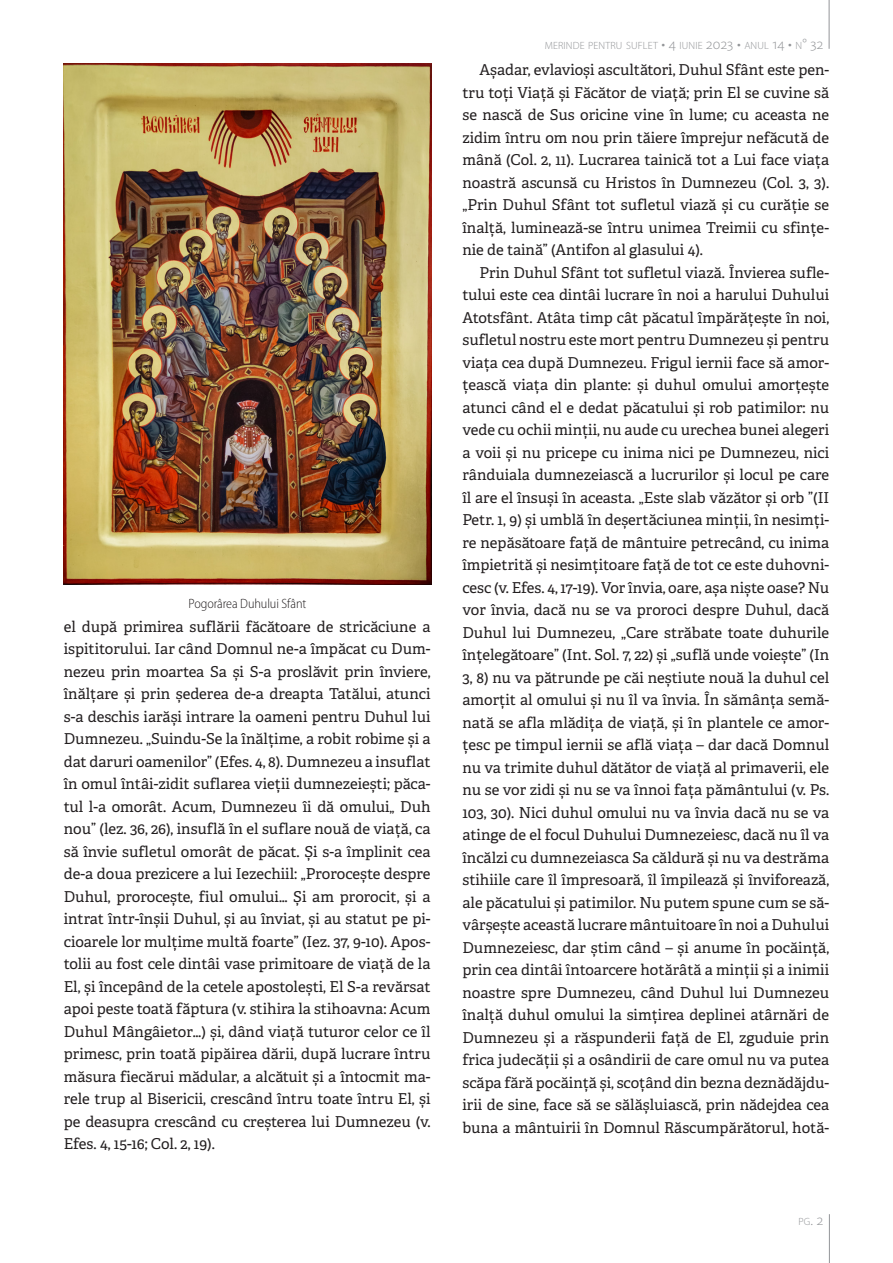
<style>
.page{position:relative;width:893px;height:1263px;background:#fff}
.page>*{position:absolute;margin:0;border:0;box-sizing:border-box;transform-origin:0 0}
.Text{font:15px/22.5px "Adelle";color:#231f20;text-align:justify}
.Descriere_imagine{font:300 semi-condensed 13.5px "Myriad Pro";letter-spacing:-.005em;color:#231f20}
.t1{font:300 10.5px "Myriad Pro";letter-spacing:.015em;color:#939598}
.s1{font-size:15px}
</style>
<div class="page">
<hr style="left:829px;top:0;width:1px;height:49px;background:#939598">
<hr style="left:829px;top:1214px;width:1px;height:49px;background:#939598">
<img style="left:64px;top:64px;width:367px;height:520px">
<p class="Descriere_imagine" style="left:189px;top:595px;width:119px">Pogorârea Duhului Sfânt</p>
<p class="Text" style="left:64px;top:615px;width:368px">el după primirea suflării făcătoare de stricăciune a ispititorului. Iar când Domnul ne-a împăcat cu Dum&shy;nezeu prin moartea Sa și S-a proslăvit prin înviere, înălțare și prin șederea de-a dreapta Tatălui, atunci s-a deschis iarăși intrare la oameni pentru Duhul lui Dumnezeu. „Suindu-Se la înălțime, a robit robime și a dat daruri oamenilor” (Efes. 4, 8). Dumnezeu a insuflat în omul întâi-zidit suflarea vieții dumnezeiești; păca&shy;tul l-a omorât. Acum, Dumnezeu îi dă omului„ Duh nou” (lez. 36, 26), insuflă în el suflare nouă de viață, ca să învie sufletul omorât de păcat. Și s-a împlinit cea de-a doua prezicere a lui Iezechiil: „Prorocește despre Duhul, prorocește, fiul omului… Și am prorocit, și a intrat într-înșii Duhul, și au înviat, și au statut pe pi&shy;cioarele lor mulțime multă foarte” (Iez. 37, 9-10). Apos&shy;tolii au fost cele dintâi vase primitoare de viață de la El, și începând de la cetele apostolești, El S-a revărsat apoi peste toată făptura (v. stihira la stihoavna: Acum Duhul Mângâietor…) și, dând viață tuturor celor ce îl primesc, prin toată pipăirea dării, după lucrare întru măsura fiecărui mădular, a alcătuit și a întocmit ma&shy;rele trup al Bisericii, crescând întru toate întru El, și pe deasupra crescând cu creșterea lui Dumnezeu (v.<br>Efes. 4, 15-16; Col. 2, 19).</p>
<p class="t1" style="left:545px;top:39px;width:280px">MERINDE PENTRU SUFLET <span class="s1">• 4</span> IUNIE <span class="s1">2023 •</span> ANUL <span class="s1">14 •</span> N<span class="s1">° 32</span></p>
<p class="Text" style="left:462px;top:59px;width:368px;text-indent:17px">Așadar, evlavioși ascultători, Duhul Sfânt este pen&shy;tru toți Viață și Făcător de viață; prin El se cuvine să se nască de Sus oricine vine în lume; cu aceasta ne zidim întru om nou prin tăiere împrejur nefăcută de mână (Col. 2, 11). Lucrarea tainică tot a Lui face viața noastră ascunsă cu Hristos în Dumnezeu (Col. 3, 3). „Prin Duhul Sfânt tot sufletul viază și cu curăție se înalță, luminează-se întru unimea Treimii cu sfințe&shy;nie de taină” (Antifon al glasului 4).</p>
<p class="Text" style="left:462px;top:261px;width:368px;text-indent:17px">Prin Duhul Sfânt tot sufletul viază. Învierea sufle&shy;tului este cea dintâi lucrare în noi a harului Duhului Atotsfânt. Atâta timp cât păcatul împărățește în noi, sufletul nostru este mort pentru Dumnezeu și pentru viața cea după Dumnezeu. Frigul iernii face să amor&shy;țească viața din plante: și duhul omului amorțește atunci când el e dedat păcatului și rob patimilor: nu vede cu ochii minții, nu aude cu urechea bunei alegeri a voii și nu pricepe cu inima nici pe Dumnezeu, nici rânduiala dumnezeiască a lucrurilor și locul pe care îl are el însuși în aceasta. „Este slab văzător și orb ”(II Petr. 1, 9) și umblă în deșertăciunea minții, în nesimți&shy;re nepăsătoare față de mântuire petrecând, cu inima împietrită și nesimțitoare față de tot ce este duhovni&shy;cesc (v. Efes. 4, 17-19). Vor învia, oare, așa niște oase? Nu vor învia, dacă nu se va proroci despre Duhul, dacă Duhul lui Dumnezeu, „Care străbate toate duhurile înțelegătoare” (Int. Sol. 7, 22) și „suflă unde voiește” (In 3, 8) nu va pătrunde pe căi neștiute nouă la duhul cel amorțit al omului și nu îl va învia. În sămânța semă&shy;nată se afla mlădița de viață, și în plantele ce amor&shy;țesc pe timpul iernii se află viața – dar dacă Domnul nu va trimite duhul dătător de viață al primaverii, ele nu se vor zidi și nu se va înnoi fața pământului (v. Ps.<br>103, 30). Nici duhul omului nu va învia dacă nu se va atinge de el focul Duhului Dumnezeiesc, dacă nu îl va încălzi cu dumnezeiasca Sa căldură și nu va destrăma stihiile care îl împresoară, îl împilează și înviforează, ale păcatului și patimilor. Nu putem spune cum se să&shy;vârșește această lucrare mântuitoare în noi a Duhului Dumnezeiesc, dar știm când – și anume în pocăință, prin cea dintâi întoarcere hotărâtă a minții și a inimii noastre spre Dumnezeu, când Duhul lui Dumnezeu înalță duhul omului la simțirea deplinei atârnări de Dumnezeu și a răspunderii față de El, zguduie prin frica judecății și a osândirii de care omul nu va putea scăpa fără pocăință și, scoțând din bezna deznădăjdu&shy;irii de sine, face să se sălășluiască, prin nădejdea cea buna a mântuirii în Domnul Răscumpărătorul, hotă-</p>
<p class="t1" style="left:798px;top:1215px;width:26px">PG<span class="s1">. 2</span></p>
</div>
